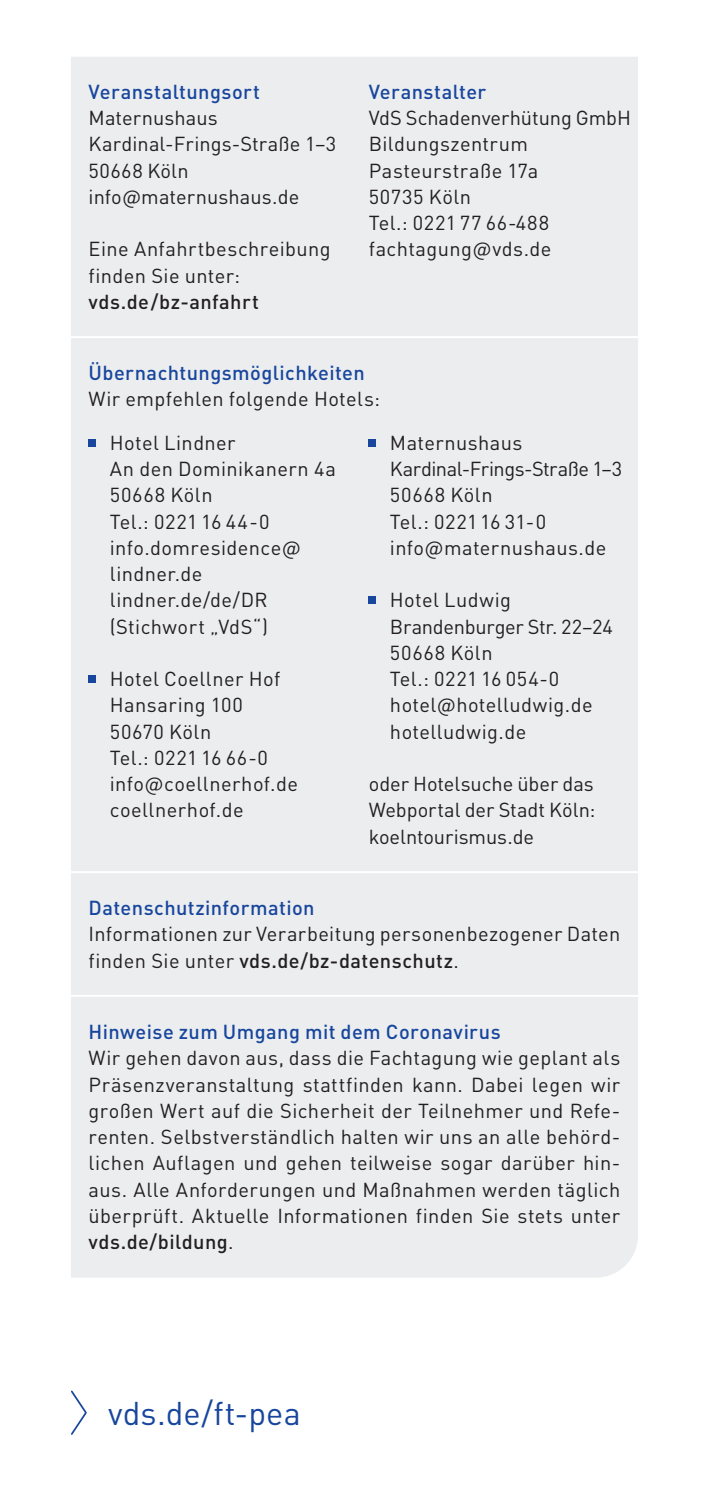
<style>
.page{position:relative;width:709px;height:1489px;background:#fff}
.page>*{position:absolute;margin:0;border:0;box-sizing:border-box;transform-origin:0 0}
.t1{font:32.5px "DIN Pro";letter-spacing:.005em;color:#18469d}
.t2{font:20px/26.2px "DIN Pro";letter-spacing:.02em;color:#231f20}
.t3{font:500 20px "DIN Pro";letter-spacing:.02em;color:#18469d}
.t4{font:500 20px "DIN Pro";letter-spacing:.02em;color:#231f20}
.s1{font-weight:500}
</style>
<div class="page">
<svg style="left:71px;top:1390px;width:16px;height:45px"></svg>
<div style="left:71px;top:57px;width:567px;height:1220px;background:#ebedef"></div>
<div style="left:369px;top:439px;width:7px;height:7px;background:#18469d"></div>
<div style="left:369px;top:596px;width:7px;height:7px;background:#18469d"></div>
<div style="left:89px;top:439px;width:7px;height:7px;background:#18469d"></div>
<div style="left:89px;top:675px;width:7px;height:7px;background:#18469d"></div>
<hr style="left:71px;top:871px;width:567px;height:2px;background:#fff">
<hr style="left:71px;top:994px;width:567px;height:2px;background:#fff">
<hr style="left:71px;top:336px;width:567px;height:2px;background:#fff">
<p class="t3" style="left:89px;top:75px;width:173px">Veranstaltungsort</p>
<p class="t2" style="left:89px;top:103px;width:249px">Maternushaus<br>Kardinal-Frings-Straße 1–3<br>50668 Köln info@maternushaus.de</p>
<p class="t2" style="left:89px;top:234px;width:244px">Eine Anfahrtbeschreibung finden Sie unter:</p>
<p class="t4" style="left:89px;top:285px;width:172px">vds.de/bz-anfahrt</p>
<p class="t3" style="left:369px;top:75px;width:119px">Veranstalter</p>
<p class="t2" style="left:369px;top:103px;width:264px">VdS Schadenverhütung GmbH<br>Bildungszentrum<br>Pasteurstraße 17a<br>50735 Köln<br>Tel.: 0221 77 66-488 fachtagung@vds.de</p>
<p class="t3" style="left:89px;top:357px;width:278px">Übernachtungsmöglichkeiten</p>
<p class="t2" style="left:89px;top:384px;width:293px">Wir empfehlen folgende Hotels:</p>
<p class="t2" style="left:110px;top:427px;width:227px">Hotel Lindner<br>An den Dominikanern 4a<br>50668 Köln<br>Tel.: 0221 16 44-0 info.domresidence@ lindner.de lindner.de/de/DR (Stichwort „VdS“)</p>
<p class="t2" style="left:110px;top:663px;width:189px">Hotel Coellner Hof<br>Hansaring 100<br>50670 Köln<br>Tel.: 0221 16 66-0 info@coellnerhof.de coellnerhof.de</p>
<p class="t2" style="left:390px;top:427px;width:234px">Maternushaus<br>Kardinal-Frings-Straße 1–3<br>50668 Köln<br>Tel.: 0221 16 31-0 info@maternushaus.de</p>
<p class="t2" style="left:390px;top:585px;width:224px">Hotel Ludwig<br>Brandenburger Str. 22–24<br>50668 Köln<br>Tel.: 0221 16 054-0 hotel@hotelludwig.de hotelludwig.de</p>
<p class="t2" style="left:369px;top:768px;width:228px;text-align:justify">oder Hotelsuche über das Webportal der Stadt Köln: koelntourismus.de</p>
<p class="t3" style="left:89px;top:891px;width:227px">Datenschutzinformation</p>
<p class="t2" style="left:89px;top:919px;width:533px">Informationen zur Verarbeitung personenbezogener Daten finden Sie unter <span class="s1">vds.de/bz-datenschutz</span>.</p>
<p class="t3" style="left:89px;top:1015px;width:413px">Hinweise zum Umgang mit dem Coronavirus</p>
<p class="t2" style="left:89px;top:1042px;width:533px;text-align:justify">Wir gehen davon aus, dass die Fachtagung wie geplant als Präsenzveranstaltung stattfinden kann. Dabei legen wir großen Wert auf die Sicherheit der Teilnehmer und Refe&shy;renten. Selbstverständlich halten wir uns an alle behörd&shy;lichen Auflagen und gehen teilweise sogar darüber hin&shy;aus. Alle Anforderungen und Maßnahmen werden täglich überprüft. Aktuelle Informationen finden Sie stets unter <span class="s1">vds.de/bildung</span>.</p>
<h1 class="t1" style="left:108px;top:1387px;width:194px">vds.de/ft-pea</h1>
</div>
